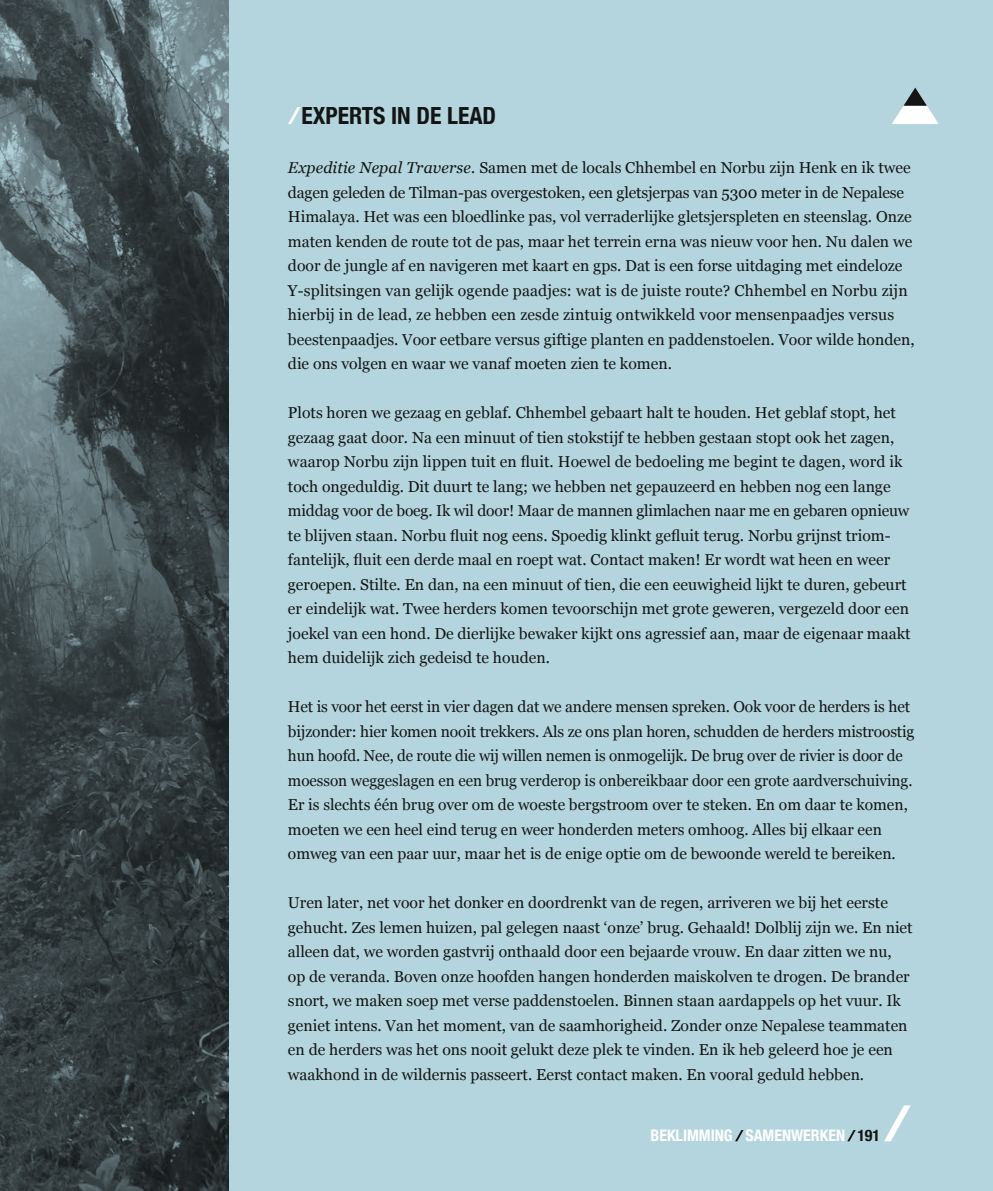
<style>
.page{position:relative;width:993px;height:1191px;background:#fff}
.page>*{position:absolute;margin:0;border:0;box-sizing:border-box;transform-origin:0 0}
.t1{font:700 condensed 23.62px "Helvetica Neue";color:#131413}
.t2{font:700 condensed 15.92px "Helvetica Neue";color:#fff}
.t3{font:15.75px/24.5px "Georgia";color:#131413}
.s1{font-style:italic}
.s2{color:#131413}
</style>
<div class="page">
<div style="left:0;top:0;width:992px;height:1191px;background:#b4d5de"></div>
<svg style="left:288px;top:107px;width:12px;height:17px"></svg>
<svg style="left:892px;top:87px;width:46px;height:37px"></svg>
<img style="left:0;top:0;width:228px;height:1191px">
<svg style="left:735px;top:1130px;width:8px;height:11px"></svg>
<svg style="left:847px;top:1130px;width:8px;height:11px"></svg>
<svg style="left:884px;top:1105px;width:26px;height:36px"></svg>
<h1 class="t1" style="left:301px;top:96px;width:196px">EXPERTS IN DE LEAD</h1>
<p class="t3" style="left:288px;top:155px;width:628px"><span class="s1">Expeditie Nepal Traverse.</span> Samen met de locals Chhembel en Norbu zijn Henk en ik twee dagen geleden de Tilman-pas overgestoken, een gletsjerpas van 5300 meter in de Nepalese Himalaya. Het was een bloedlinke pas, vol verraderlijke gletsjerspleten en steenslag. Onze maten kenden de route tot de pas, maar het terrein erna was nieuw voor hen. Nu dalen we door de jungle af en navigeren met kaart en gps. Dat is een forse uitdaging met eindeloze Y-splitsingen van gelijk ogende paadjes: wat is de juiste route? Chhembel en Norbu zijn hierbij in de lead, ze hebben een zesde zintuig ontwikkeld voor mensenpaadjes versus beestenpaadjes. Voor eetbare versus giftige planten en paddenstoelen. Voor wilde honden, die ons volgen en waar we vanaf moeten zien te komen.</p>
<p class="t3" style="left:288px;top:400px;width:624px">Plots horen we gezaag en geblaf. Chhembel gebaart halt te houden. Het geblaf stopt, het gezaag gaat door. Na een minuut of tien stokstijf te hebben gestaan stopt ook het zagen, waarop Norbu zijn lippen tuit en fluit. Hoewel de bedoeling me begint te dagen, word ik toch ongeduldig. Dit duurt te lang; we hebben net gepauzeerd en hebben nog een lange middag voor de boeg. Ik wil door! Maar de mannen glimlachen naar me en gebaren opnieuw te blijven staan. Norbu fluit nog eens. Spoedig klinkt gefluit terug. Norbu grijnst triom&shy;fantelijk, fluit een derde maal en roept wat. Contact maken! Er wordt wat heen en weer geroepen. Stilte. En dan, na een minuut of tien, die een eeuwigheid lijkt te duren, gebeurt er eindelijk wat. Twee herders komen tevoorschijn met grote geweren, vergezeld door een joekel van een hond. De dierlijke bewaker kijkt ons agressief aan, maar de eigenaar maakt hem duidelijk zich gedeisd te houden.</p>
<p class="t3" style="left:288px;top:694px;width:628px">Het is voor het eerst in vier dagen dat we andere mensen spreken. Ook voor de herders is het bijzonder: hier komen nooit trekkers. Als ze ons plan horen, schudden de herders mistroostig hun hoofd. Nee, de route die wij willen nemen is onmogelijk. De brug over de rivier is door de moesson weggeslagen en een brug verderop is onbereikbaar door een grote aardverschuiving.<br>Er is slechts één brug over om de woeste bergstroom over te steken. En om daar te komen, moeten we een heel eind terug en weer honderden meters omhoog. Alles bij elkaar een omweg van een paar uur, maar het is de enige optie om de bewoonde wereld te bereiken.</p>
<p class="t3" style="left:288px;top:890px;width:626px">Uren later, net voor het donker en doordrenkt van de regen, arriveren we bij het eerste gehucht. Zes lemen huizen, pal gelegen naast ‘onze’ brug. Gehaald! Dolblij zijn we. En niet alleen dat, we worden gastvrij onthaald door een bejaarde vrouw. En daar zitten we nu, op de veranda. Boven onze hoofden hangen honderden maiskolven te drogen. De brander snort, we maken soep met verse paddenstoelen. Binnen staan aardappels op het vuur. Ik geniet intens. Van het moment, van de saamhorigheid. Zonder onze Nepalese teammaten en de herders was het ons nooit gelukt deze plek te vinden. En ik heb geleerd hoe je een waakhond in de wildernis passeert. Eerst contact maken. En vooral geduld hebben.</p>
<p class="t2" style="left:650px;top:1122px;width:231px">BEKLIMMING SAMENWERKEN <span class="s2">191</span></p>
</div>
